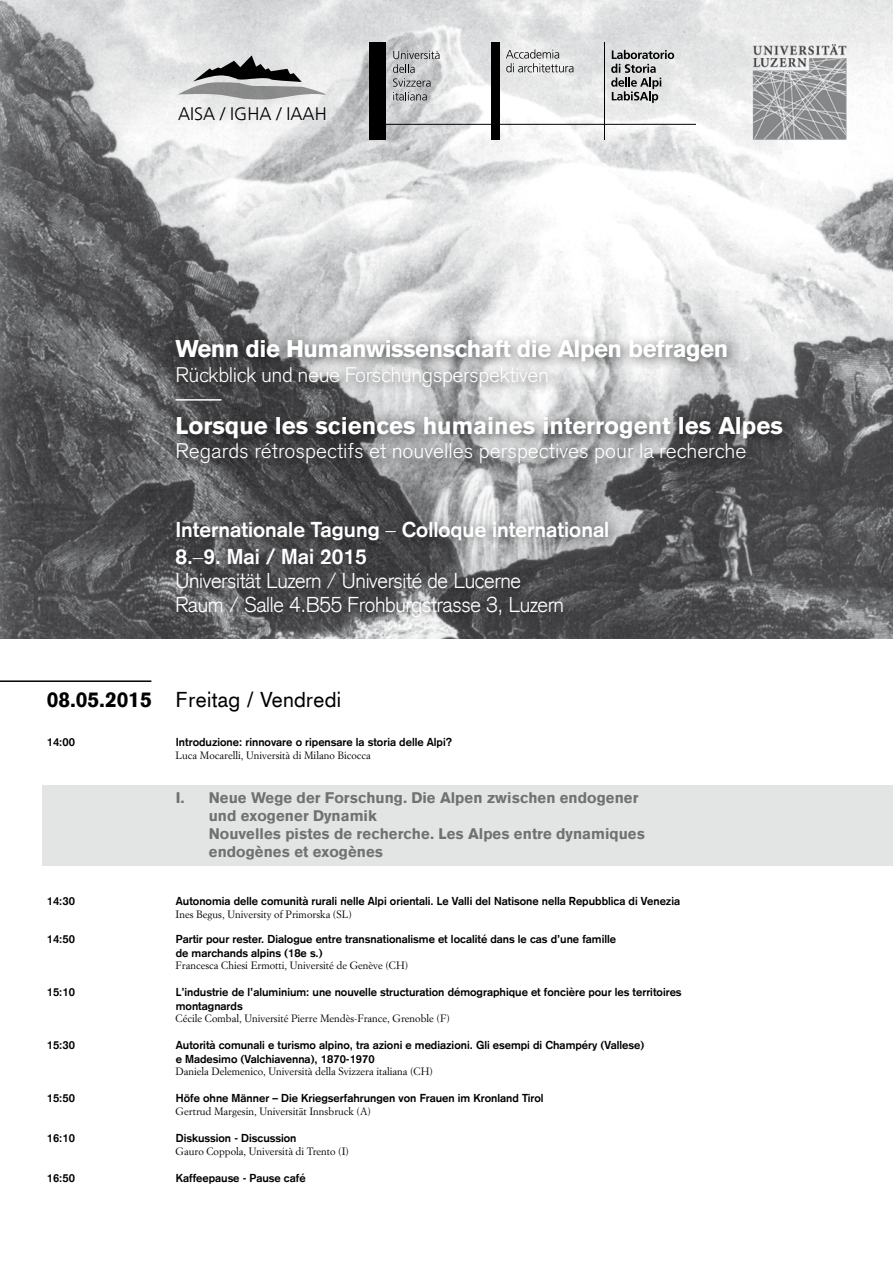
<style>
.page{position:relative;width:893px;height:1263px;background:#fff}
.page>*{position:absolute;margin:0;border:0;box-sizing:border-box;transform-origin:0 0}
.t1{font:700 24px "Akzidenz Grotesk Std";color:#fff}
.t2{font:700 24px "Akzidenz Grotesk Std";letter-spacing:-.02em;color:#fff}
.t3{font:300 21px/24px "Akzidenz Grotesk";letter-spacing:-.015em;color:#fff}
.t4{font:300 21px "Akzidenz Grotesk Std";color:#fff}
.t5{font:700 21px/27px "Akzidenz Grotesk";color:#fff}
.t6{font:300 21px "Akzidenz Grotesk Std";letter-spacing:-.02em;color:#fff}
.t7{font:21px "Akzidenz Grotesk";letter-spacing:.015em;color:#000}
.t8{font:300 18.15px "Frutiger";color:#000}
.t9{font:900 15px/18px "Akzidenz Grotesk";color:#707172}
.t10{font:700 11.25px/13.5px "Akzidenz Grotesk";color:#000}
.t11{font:10.5px "Simoncini Garamond Std";color:#000}
.s1{font-weight:300}
.s2{font-weight:900}
</style>
<div class="page">
<img style="left:0;top:0;width:893px;height:638px">
<div style="left:43px;top:785px;width:850px;height:81px;background:#e3e4e4"></div>
<hr style="left:0;top:680px;width:151px;height:2px;background:#000">
<div style="left:167px;top:331px;width:628px;height:146px;background:#000;opacity:.65"></div>
<div style="left:369px;top:43px;width:16px;height:97px;background:#000"></div>
<div style="left:491px;top:43px;width:8px;height:97px;background:#000"></div>
<hr style="left:604px;top:43px;width:1px;height:97px;background:#000">
<hr style="left:369px;top:124px;width:326px;height:1px;background:#000">
<svg style="left:393px;top:51px;width:47px;height:49px"></svg>
<svg style="left:611px;top:50px;width:63px;height:53px"></svg>
<svg style="left:506px;top:49px;width:67px;height:23px"></svg>
<div style="left:167px;top:512px;width:455px;height:118px;background:#000;opacity:.5"></div>
<img style="left:751px;top:43px;width:96px;height:97px">
<svg style="left:178px;top:55px;width:148px;height:45px"></svg>
<h3 class="t8" style="left:178px;top:104px;width:150px">AISA / IGHA / IAAH</h3>
<h1 class="t2" style="left:175px;top:335px;width:554px">Wenn die Humanwissenschaft die Alpen befragen</h1>
<h2 class="t6" style="left:175px;top:363px;width:375px">Rückblick und neue Forschungsperspektiven</h2>
<h1 class="t1" style="left:175px;top:412px;width:609px">Lorsque les sciences humaines interrogent les Alpes</h1>
<h2 class="t4" style="left:175px;top:439px;width:572px">Regards rétrospectifs et nouvelles perspectives pour la recherche</h2>
<h2 class="t5" style="left:175px;top:516px;width:435px">Internationale Tagung <span class="s1">–</span> Colloque international<br>8.<span class="s1">–</span>9. Mai / Mai 2015</h2>
<h2 class="t3" style="left:175px;top:568px;width:390px">Universität Luzern / Université de Lucerne<br>Raum / Salle 4.B55 Frohburgstrasse 3, Luzern</h2>
<h2 class="t7" style="left:47px;top:686px;width:296px"><span class="s2">08.05.2015</span> Freitag / Vendredi</h2>
<p class="t10" style="left:47px;top:736px;width:30px">14:00</p>
<p class="t10" style="left:176px;top:736px;width:278px">Introduzione: rinnovare o ripensare la storia delle Alpi?</p>
<p class="t11" style="left:176px;top:749px;width:197px">Luca Mocarelli, Università di Milano Bicocca</p>
<h3 class="t9" style="left:209px;top:789px;width:438px;text-indent:-33px">I. Neue Wege der Forschung. Die Alpen zwischen endogener und exogener Dynamik<br>Nouvelles pistes de recherche. Les Alpes entre dynamiques endogènes et exogènes</h3>
<p class="t10" style="left:47px;top:894px;width:30px">14:30</p>
<p class="t10" style="left:176px;top:894px;width:506px">Autonomia delle comunità rurali nelle Alpi orientali. Le Valli del Natisone nella Repubblica di Venezia</p>
<p class="t11" style="left:176px;top:907px;width:178px">Ines Begus, University of Primorska (SL)</p>
<p class="t10" style="left:47px;top:932px;width:30px">14:50</p>
<p class="t10" style="left:176px;top:932px;width:442px">Partir pour rester. Dialogue entre transnationalisme et localité dans le cas d’une famille de marchands alpins (18e s.)</p>
<p class="t11" style="left:176px;top:959px;width:234px">Francesca Chiesi Ermotti, Université de Genève (CH)</p>
<p class="t10" style="left:47px;top:985px;width:30px">15:10</p>
<p class="t10" style="left:176px;top:985px;width:507px">L’industrie de l’aluminium: une nouvelle structuration démographique et foncière pour les territoires montagnards</p>
<p class="t11" style="left:176px;top:1012px;width:276px">Cécile Combal, Université Pierre Mendès-France, Grenoble (F)</p>
<p class="t10" style="left:47px;top:1039px;width:30px">15:30</p>
<p class="t10" style="left:176px;top:1039px;width:470px">Autorità comunali e turismo alpino, tra azioni e mediazioni. Gli esempi di Champéry (Vallese) e Madesimo (Valchiavenna), 1870-1970</p>
<p class="t11" style="left:176px;top:1065px;width:259px">Daniela Delemenico, Università della Svizzera italiana (CH)</p>
<p class="t10" style="left:47px;top:1092px;width:30px">15:50</p>
<p class="t10" style="left:176px;top:1092px;width:369px">Höfe ohne Männer – Die Kriegserfahrungen von Frauen im Kronland Tirol</p>
<p class="t11" style="left:176px;top:1105px;width:197px">Gertrud Margesin, Universität Innsbruck (A)</p>
<p class="t10" style="left:47px;top:1131px;width:30px">16:10</p>
<p class="t10" style="left:176px;top:1131px;width:122px">Diskussion - Discussion</p>
<p class="t11" style="left:176px;top:1144px;width:175px">Gauro Coppola, Università di Trento (I)</p>
<p class="t10" style="left:47px;top:1171px;width:30px">16:50</p>
<p class="t10" style="left:176px;top:1171px;width:131px">Kaffeepause - Pause café</p>
</div>
